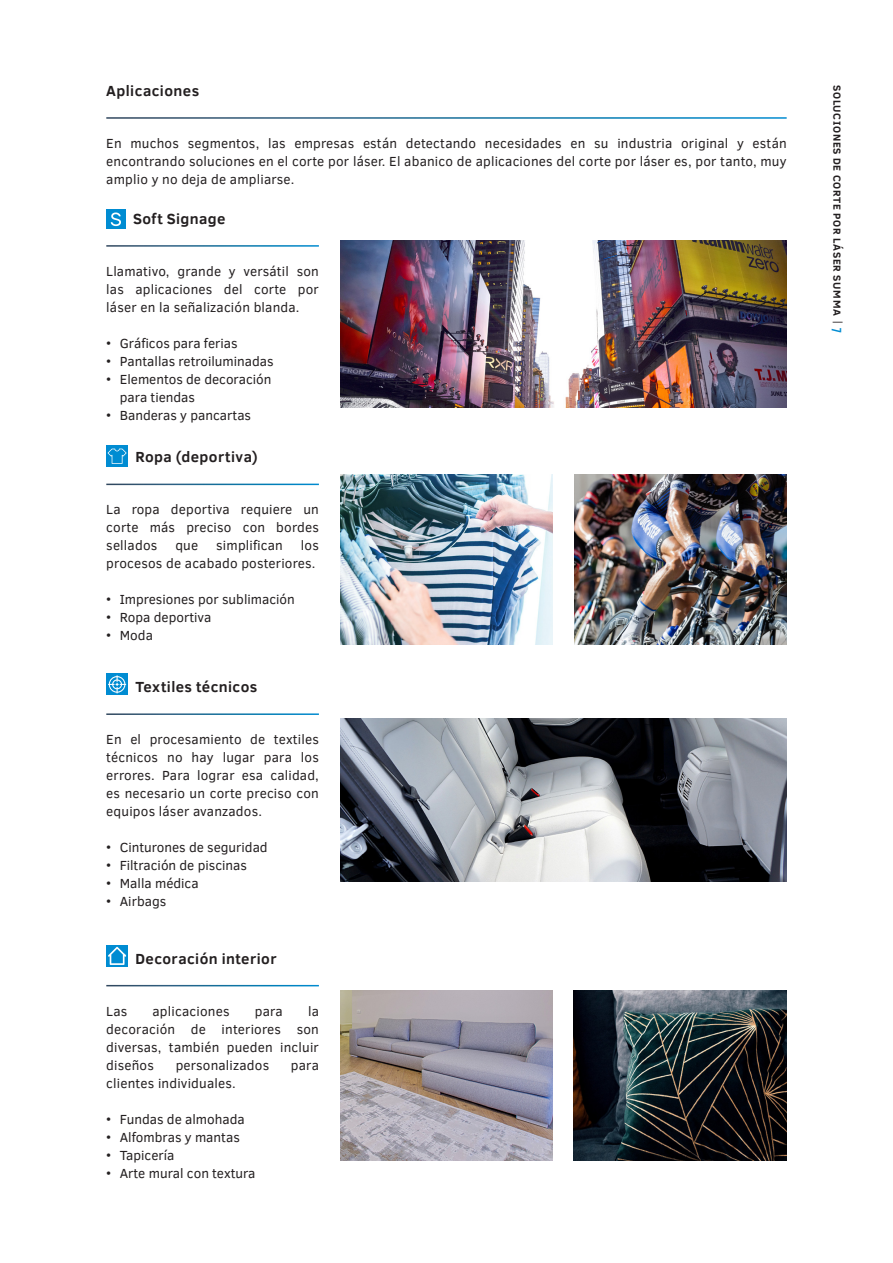
<style>
.page{position:relative;width:893px;height:1263px;background:#fff}
.page>*{position:absolute;margin:0;border:0;box-sizing:border-box;transform-origin:0 0}
.Subtitel{font:700 15px "Clear Sans";letter-spacing:.03em;color:#231f20}
.t1{font:13.5px/18px "Clear Sans";letter-spacing:.015em;color:#231f20;text-align:justify}
.t2{font:700 10.5px "Clear Sans";letter-spacing:.06em;color:#231f20}
.s1{font-weight:400}
.s2{font-family:"Rift";font-size:13.5px;color:#008cd2}
</style>
<div class="page">
<img style="left:340px;top:240px;width:446px;height:167px">
<img style="left:340px;top:475px;width:213px;height:170px">
<img style="left:574px;top:991px;width:212px;height:170px">
<img style="left:340px;top:719px;width:446px;height:163px">
<img style="left:340px;top:991px;width:213px;height:170px">
<img style="left:574px;top:475px;width:213px;height:170px">
<div style="left:106px;top:210px;width:19px;height:19px;background:#008cd2"></div>
<svg style="left:111px;top:213px;width:10px;height:13px"></svg>
<div style="left:106px;top:445px;width:22px;height:22px;background:#008cd2"></div>
<svg style="left:108px;top:449px;width:19px;height:15px"></svg>
<div style="left:106px;top:674px;width:22px;height:21px;background:#008cd2"></div>
<svg style="left:108px;top:675px;width:18px;height:19px"></svg>
<div style="left:106px;top:945px;width:22px;height:22px;background:#008cd2"></div>
<svg style="left:108px;top:947px;width:18px;height:18px"></svg>
<p class="Subtitel" style="left:106px;top:80px;width:94px">Aplicaciones</p>
<p class="t1" style="left:106px;top:134px;width:682px">En muchos segmentos, las empresas están detectando necesidades en su industria original y están encontrando soluciones en el corte por láser. El abanico de aplicaciones del corte por láser es, por tanto, muy amplio y no deja de ampliarse.</p>
<p class="Subtitel" style="left:133px;top:208px;width:94px">Soft Signage</p>
<p class="t1" style="left:106px;top:262px;width:214px">Llamativo, grande y versátil son las aplicaciones del corte por láser en la señalización blanda.</p>
<p class="t1" style="left:106px;top:334px;width:133px">• Gráficos para ferias</p>
<p class="t1" style="left:106px;top:352px;width:169px">• Pantallas retroiluminadas</p>
<p class="t1" style="left:120px;top:370px;width:153px;text-indent:-14px">• Elementos de decoración para tiendas</p>
<p class="t1" style="left:106px;top:406px;width:146px">• Banderas y pancartas</p>
<p class="Subtitel" style="left:135px;top:446px;width:124px">Ropa (deportiva)</p>
<p class="t1" style="left:106px;top:501px;width:214px">La ropa deportiva requiere un corte más preciso con bordes sellados</p>
<p class="t1" style="left:175px;top:537px;width:24px">que</p>
<p class="t1" style="left:216px;top:537px;width:68px">simplifican</p>
<p class="t1" style="left:106px;top:537px;width:214px;text-align:right">los<br>procesos de acabado posteriores.</p>
<p class="t1" style="left:106px;top:591px;width:190px">• Impresiones por sublimación</p>
<p class="t1" style="left:106px;top:609px;width:106px">• Ropa deportiva</p>
<p class="t1" style="left:106px;top:627px;width:48px">• Moda</p>
<p class="Subtitel" style="left:135px;top:676px;width:123px">Textiles técnicos</p>
<p class="t1" style="left:106px;top:730px;width:214px">En el procesamiento de textiles técnicos no hay lugar para los errores. Para lograr esa calidad, es necesario un corte preciso con equipos láser avanzados.</p>
<p class="t1" style="left:106px;top:838px;width:163px">• Cinturones de seguridad</p>
<p class="t1" style="left:106px;top:856px;width:142px">• Filtración de piscinas</p>
<p class="t1" style="left:106px;top:874px;width:94px">• Malla médica</p>
<p class="t1" style="left:106px;top:892px;width:61px">• Airbags</p>
<p class="Subtitel" style="left:135px;top:947px;width:143px">Decoración interior</p>
<p class="t1" style="left:106px;top:1002px;width:214px;text-indent:202px">la decoración de interiores son diversas, también pueden incluir diseños</p>
<p class="t1" style="left:106px;top:1002px;width:22px">Las</p>
<p class="t1" style="left:153px;top:1002px;width:79px">aplicaciones</p>
<p class="t1" style="left:255px;top:1002px;width:30px">para</p>
<p class="t1" style="left:176px;top:1056px;width:95px">personalizados</p>
<p class="t1" style="left:291px;top:1056px;width:30px">para</p>
<p class="t1" style="left:106px;top:1074px;width:131px">clientes individuales.</p>
<p class="t1" style="left:106px;top:1110px;width:140px">• Fundas de almohada</p>
<p class="t1" style="left:106px;top:1128px;width:135px">• Alfombras y mantas</p>
<p class="t1" style="left:106px;top:1146px;width:70px">• Tapicería</p>
<p class="t1" style="left:106px;top:1164px;width:151px">• Arte mural con textura</p>
<p class="t2" style="left:845px;top:85px;width:249px;rotate:90deg">Soluciones de corte por láser Summa <span class="s1">|</span> <span class="s2">7</span></p>
</div>
